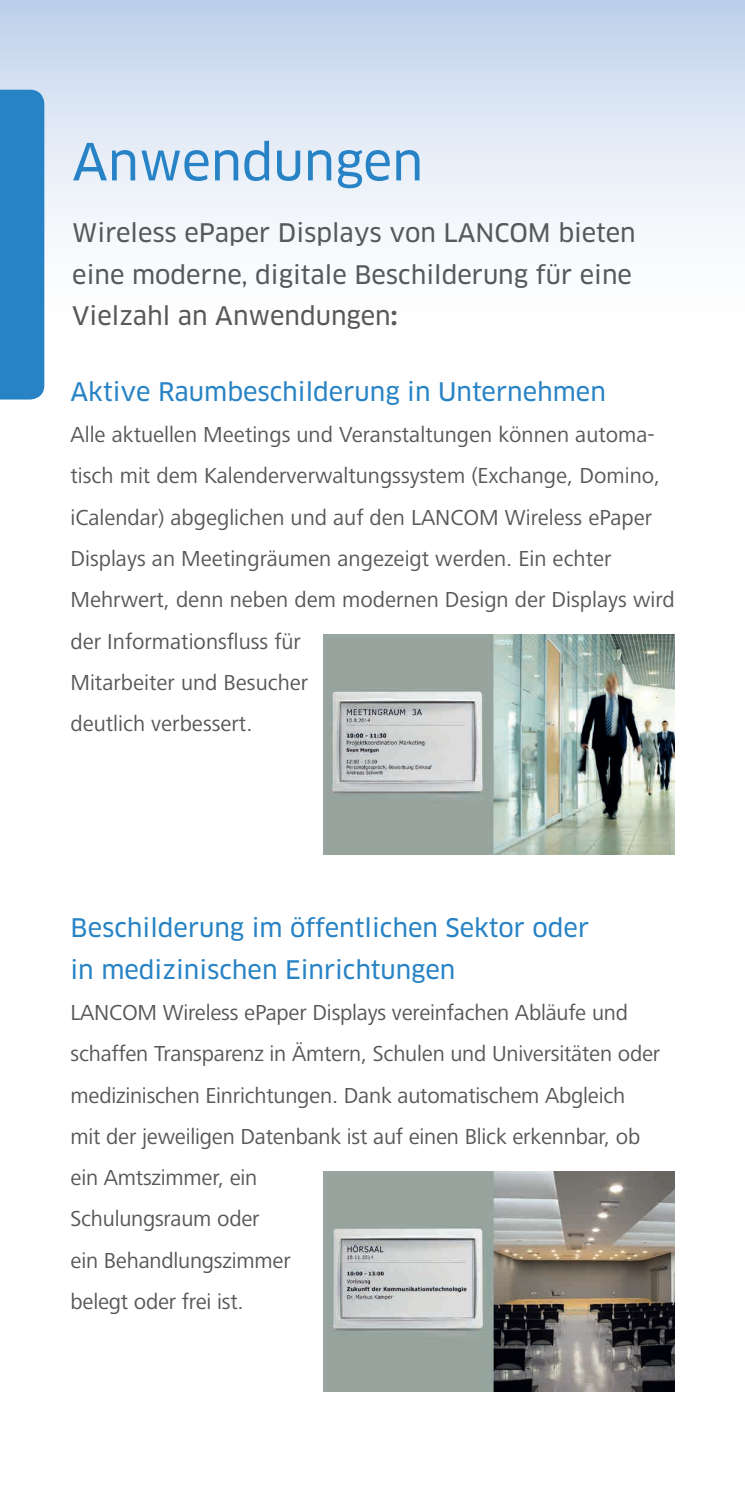
<style>
.page{position:relative;width:745px;height:1489px;background:#fff}
.page>*{position:absolute;margin:0;border:0;box-sizing:border-box;transform-origin:0 0}
.t1{font:50px "Clan OT News";color:#2783c5}
.t2{font:25px/41.2px "Clan OT News";color:#2783c5}
.t3{font:25px/41.2px "Clan OT News";color:#57585a}
.t4{font:22.5px/41.2px "Frutiger Next LT";color:#57585a}
.s1{font-family:"Clan OT";font-weight:700}
</style>
<div class="page">
<div style="left:0;top:0;width:744px;height:401px;background:linear-gradient(to bottom,#c7d7ee,#fff)"></div>
<div style="left:0;top:90px;width:44px;height:309px;background:#2783c5"></div>
<img style="left:323px;top:635px;width:350px;height:219px">
<img style="left:323px;top:1171px;width:350px;height:220px">
<h1 class="t1" style="left:72px;top:132px;width:352px">Anwendungen</h1>
<p class="t3" style="left:72px;top:212px;width:564px">Wireless ePaper Displays von LANCOM bieten eine moderne, digitale Beschilderung für eine<br>Vielzahl an Anwendungen<span class="s1">:</span></p>
<p class="t2" style="left:70px;top:371px;width:536px">Aktive Raumbeschilderung in Unternehmen</p>
<p class="t4" style="left:70px;top:414px;width:605px">Alle aktuellen Meetings und Veranstaltungen können automa&shy;tisch mit dem Kalenderverwaltungssystem (Exchange, Domino, iCalendar) abgeglichen und auf den LANCOM Wireless ePaper Displays an Meetingräumen angezeigt werden. Ein echter Mehrwert, denn neben dem modernen Design der Displays wird der Informationsfluss für<br>Mitarbeiter und Besucher<br>deutlich verbessert.</p>
<p class="t2" style="left:70px;top:907px;width:520px">Beschilderung im öffentlichen Sektor oder in medizinischen Einrichtungen</p>
<p class="t4" style="left:70px;top:991px;width:591px">LANCOM Wireless ePaper Displays vereinfachen Abläufe und schaffen Transparenz in Ämtern, Schulen und Universitäten oder medizinischen Einrichtungen. Dank automatischem Abgleich mit der jeweiligen Datenbank ist auf einen Blick erkennbar, ob ein Amtszimmer, ein<br>Schulungsraum oder<br>ein Behandlungszimmer<br>belegt oder frei ist.</p>
</div>
